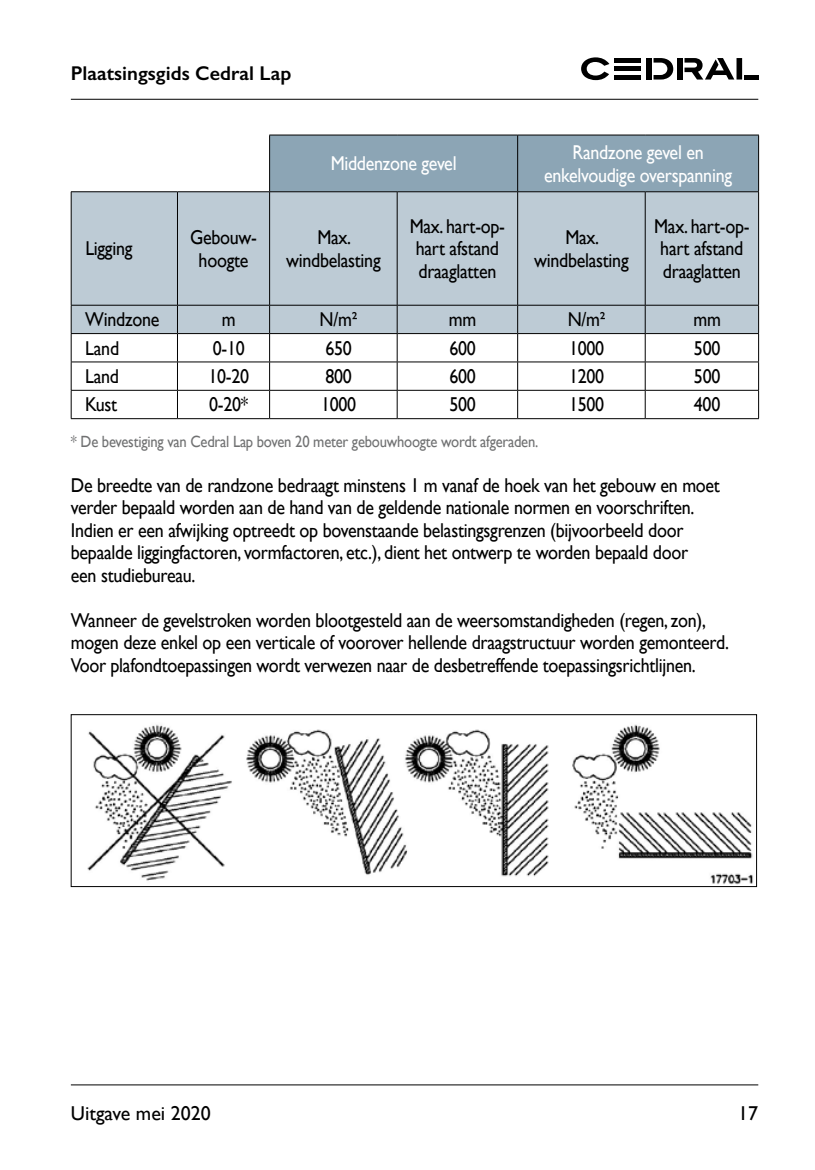
<style>
.page{position:relative;width:815px;height:1170px;background:#fff}
.page>*{position:absolute;margin:0;border:0;box-sizing:border-box;transform-origin:0 0}
.t1{font:20px/22.5px "Gill Sans";letter-spacing:-.015em;color:#000;text-align:center;scale:.9 1}
.t2{font:20px/22.5px "Gill Sans";letter-spacing:-.015em;color:#fff;text-align:center;scale:.9 1}
.t3{font:600 20px "Gill Sans";color:#000}
.t4{font:20px "Gill Sans";letter-spacing:-.015em;color:#000}
.t5{font:16.25px "Gill Sans";letter-spacing:-.015em;color:#707172;scale:.9 1}
</style>
<div class="page">
<img style="left:87px;top:724px;width:666px;height:160px">
<div style="left:71px;top:714px;width:686px;height:172px;border:1px solid #000"></div>
<hr style="left:71px;top:99px;width:687px;height:1px;background:#000">
<hr style="left:71px;top:1084px;width:687px;height:1px;background:#000">
<svg style="left:581px;top:57px;width:28px;height:23px"></svg>
<div style="left:677px;top:58px;width:6px;height:22px;background:#000"></div>
<div style="left:646px;top:58px;width:6px;height:22px;background:#000"></div>
<svg style="left:654px;top:58px;width:19px;height:21px"></svg>
<div style="left:614px;top:58px;width:26px;height:5px;background:#000"></div>
<div style="left:614px;top:75px;width:26px;height:5px;background:#000"></div>
<div style="left:614px;top:66px;width:26px;height:5px;background:#000"></div>
<hr style="left:744px;top:75px;width:14px;height:4px;background:#000">
<svg style="left:684px;top:58px;width:58px;height:22px"></svg>
<div style="left:270px;top:136px;width:488px;height:55px;background:#8ca5b5"></div>
<div style="left:72px;top:192px;width:686px;height:113px;background:#bdcbd5"></div>
<hr style="left:269px;top:135px;width:128px;height:1px;background:#000">
<hr style="left:397px;top:135px;width:121px;height:1px;background:#000">
<hr style="left:518px;top:135px;width:127px;height:1px;background:#000">
<hr style="left:645px;top:135px;width:114px;height:1px;background:#000">
<hr style="left:758px;top:135px;width:1px;height:56px;background:#000">
<hr style="left:71px;top:191px;width:106px;height:1px;background:#000">
<hr style="left:71px;top:192px;width:1px;height:113px;background:#000">
<hr style="left:177px;top:191px;width:93px;height:1px;background:#000">
<hr style="left:177px;top:192px;width:1px;height:113px;background:#000">
<hr style="left:270px;top:191px;width:127px;height:1px;background:#000">
<hr style="left:269px;top:192px;width:1px;height:113px;background:#000">
<hr style="left:397px;top:191px;width:121px;height:1px;background:#000">
<hr style="left:397px;top:192px;width:1px;height:113px;background:#000">
<hr style="left:518px;top:191px;width:127px;height:1px;background:#000">
<hr style="left:517px;top:192px;width:1px;height:113px;background:#000">
<hr style="left:645px;top:191px;width:114px;height:1px;background:#000">
<hr style="left:645px;top:192px;width:1px;height:113px;background:#000">
<hr style="left:758px;top:192px;width:1px;height:113px;background:#000">
<svg style="left:71px;top:305px;width:688px;height:113px"></svg>
<hr style="left:71px;top:418px;width:106px;height:1px;background:#000">
<hr style="left:177px;top:418px;width:93px;height:1px;background:#000">
<hr style="left:270px;top:418px;width:127px;height:1px;background:#000">
<hr style="left:397px;top:418px;width:121px;height:1px;background:#000">
<hr style="left:518px;top:418px;width:127px;height:1px;background:#000">
<hr style="left:645px;top:418px;width:114px;height:1px;background:#000">
<hr style="left:269px;top:135px;width:1px;height:56px;background:#000">
<hr style="left:517px;top:135px;width:1px;height:56px;background:#000">
<p class="t3" style="left:71px;top:61px;width:222px">Plaatsingsgids Cedral Lap</p>
<p class="t2" style="left:331px;top:152px;width:141px">Middenzone gevel</p>
<p class="t2" style="left:544px;top:141px;width:210px">Randzone gevel en enkelvoudige overspanning</p>
<p class="t1" style="left:85px;top:237px;width:54px">Ligging</p>
<p class="t1" style="left:190px;top:226px;width:76px">Gebouw&shy;hoogte</p>
<p class="t1" style="left:286px;top:226px;width:107px">Max. windbelasting</p>
<p class="t1" style="left:410px;top:215px;width:107px">Max. hart-op&shy;hart afstand draaglatten</p>
<p class="t1" style="left:534px;top:226px;width:107px">Max. windbelasting</p>
<p class="t1" style="left:654px;top:215px;width:107px">Max. hart-op&shy;hart afstand draaglatten</p>
<p class="t1" style="left:85px;top:308px;width:84px">Windzone</p>
<p class="t1" style="left:222px;top:308px;width:17px">m</p>
<p class="t1" style="left:320px;top:308px;width:44px">N/m²</p>
<p class="t1" style="left:449px;top:308px;width:32px">mm</p>
<p class="t1" style="left:568px;top:308px;width:44px">N/m²</p>
<p class="t1" style="left:693px;top:308px;width:32px">mm</p>
<p class="t1" style="left:85px;top:336px;width:39px">Land</p>
<p class="t1" style="left:213px;top:336px;width:37px">0-10</p>
<p class="t1" style="left:325px;top:336px;width:31px">650</p>
<p class="t1" style="left:449px;top:336px;width:31px">600</p>
<p class="t1" style="left:569px;top:336px;width:41px">1000</p>
<p class="t1" style="left:694px;top:336px;width:31px">500</p>
<p class="t1" style="left:85px;top:365px;width:39px">Land</p>
<p class="t1" style="left:208px;top:365px;width:47px">10-20</p>
<p class="t1" style="left:325px;top:365px;width:31px">800</p>
<p class="t1" style="left:449px;top:365px;width:31px">600</p>
<p class="t1" style="left:569px;top:365px;width:41px">1200</p>
<p class="t1" style="left:694px;top:365px;width:31px">500</p>
<p class="t1" style="left:85px;top:393px;width:37px">Kust</p>
<p class="t1" style="left:209px;top:393px;width:45px">0-20*</p>
<p class="t1" style="left:321px;top:393px;width:41px">1000</p>
<p class="t1" style="left:449px;top:393px;width:31px">500</p>
<p class="t1" style="left:569px;top:393px;width:41px">1500</p>
<p class="t1" style="left:694px;top:393px;width:31px">400</p>
<p class="t5" style="left:71px;top:432px;width:521px">* De bevestiging van Cedral Lap boven 20 meter gebouwhoogte wordt afgeraden.</p>
<p class="t1" style="left:71px;top:473px;width:723px;text-align:left">De breedte van de randzone bedraagt minstens 1 m vanaf de hoek van het gebouw en moet verder bepaald worden aan de hand van de geldende nationale normen en voorschriften.<br>Indien er een afwijking optreedt op bovenstaande belastingsgrenzen (bijvoorbeeld door bepaalde liggingfactoren, vormfactoren, etc.), dient het ontwerp te worden bepaald door<br>een studiebureau.</p>
<p class="t1" style="left:71px;top:608px;width:733px;text-align:left">Wanneer de gevelstroken worden blootgesteld aan de weersomstandigheden (regen, zon), mogen deze enkel op een verticale of voorover hellende draagstructuur worden gemonteerd.<br>Voor plafondtoepassingen wordt verwezen naar de desbetreffende toepassingsrichtlijnen.</p>
<p class="t4" style="left:71px;top:1101px;width:142px">Uitgave mei 2020</p>
<p class="t4" style="left:738px;top:1101px;width:21px">17</p>
</div>
